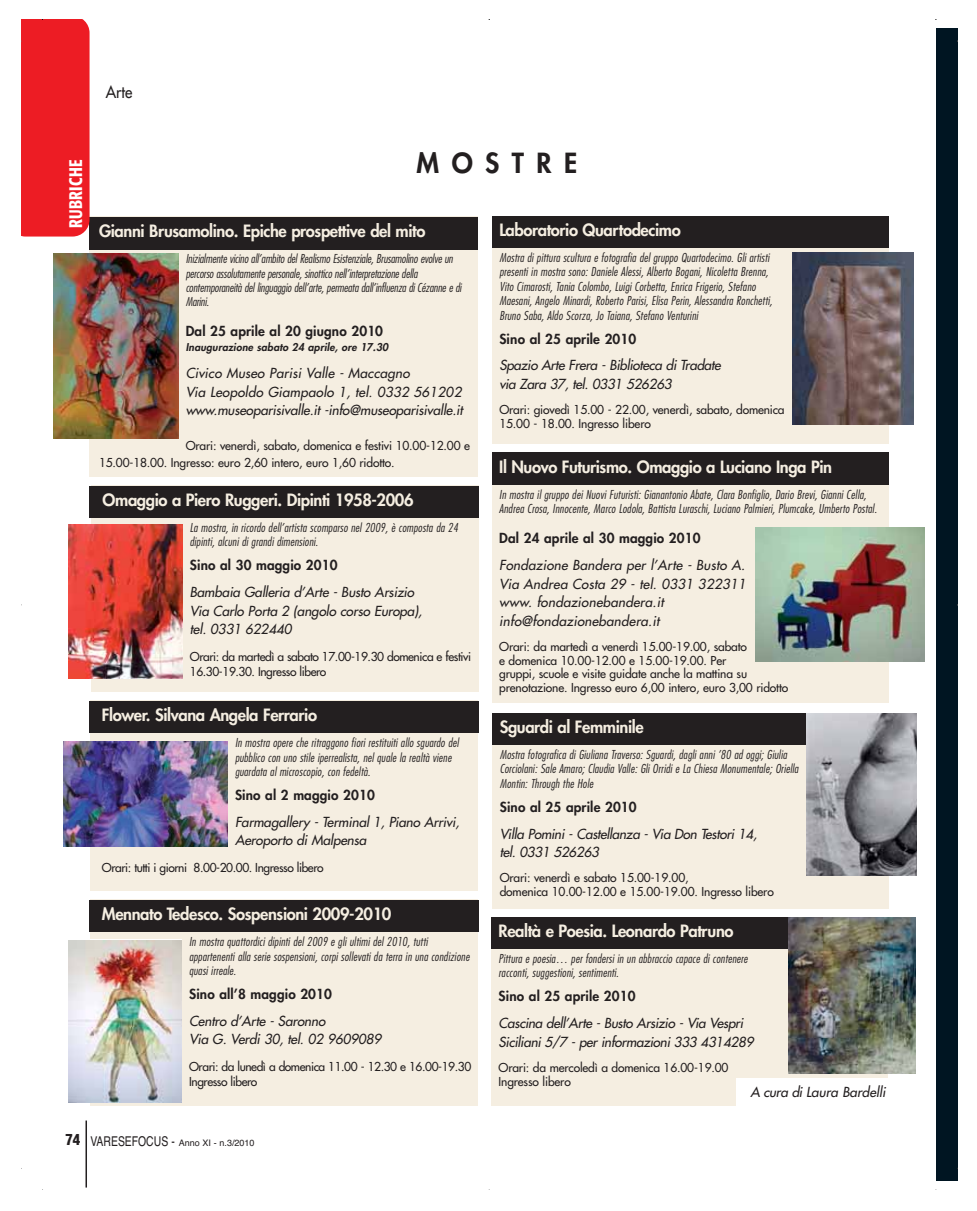
<style>
.page{position:relative;width:977px;height:1211px;background:#fff}
.page>*{position:absolute;margin:0;border:0;box-sizing:border-box;transform-origin:0 0}
.t1{font:800 27px "Futura";letter-spacing:.46em;color:#231f20}
.t2{font:500 condensed 18px "Formata";letter-spacing:.02em;color:#fff;scale:.9 1}
.t3{font:800 16.5px "Futura";letter-spacing:-.025em;color:#f5eee1}
.t4{font:16.5px "Futura";color:#231f20;scale:.9 1}
.t5{font:italic 13.5px/18.5px "Futura";letter-spacing:-.01em;color:#231f20}
.t6{font:800 13.5px "Futura";letter-spacing:.01em;color:#231f20}
.t7{font:italic 300 condensed 12px/14.4px "Futura";letter-spacing:.02em;color:#231f20}
.t8{font:12px/13.5px "Futura";letter-spacing:-.01em;color:#231f20}
.t9{font:12px/15px "Futura";letter-spacing:-.035em;color:#231f20}
.t10{font:italic 800 10.5px "Futura";color:#231f20}
.t11{font:9px "Helvetica";color:#231f20}
.s1{font-weight:900;font-stretch:condensed;font-size:15px}
.s2{font-size:13.5px}
</style>
<div class="page">
<div style="left:935px;top:28px;width:22px;height:1153px;background:#001522"></div>
<div style="left:89px;top:216px;width:388px;height:260px;background:#f5eee1"></div>
<div style="left:89px;top:217px;width:389px;height:32px;background:#231f20"></div>
<div style="left:492px;top:452px;width:396px;height:250px;background:#f5eee1"></div>
<div style="left:492px;top:452px;width:396px;height:33px;background:#231f20"></div>
<div style="left:91px;top:485px;width:388px;height:206px;background:#f5eee1"></div>
<div style="left:89px;top:485px;width:390px;height:32px;background:#231f20"></div>
<img style="left:69px;top:524px;width:113px;height:154px">
<div style="left:90px;top:899px;width:388px;height:206px;background:#f5eee1"></div>
<div style="left:89px;top:900px;width:389px;height:31px;background:#231f20"></div>
<img style="left:68px;top:940px;width:114px;height:163px">
<div style="left:90px;top:700px;width:388px;height:191px;background:#f5eee1"></div>
<div style="left:89px;top:701px;width:389px;height:31px;background:#231f20"></div>
<img style="left:64px;top:742px;width:163px;height:105px">
<div style="left:492px;top:217px;width:397px;height:227px;background:#f5eee1"></div>
<div style="left:492px;top:216px;width:396px;height:32px;background:#231f20"></div>
<img style="left:792px;top:253px;width:121px;height:171px">
<div style="left:492px;top:714px;width:397px;height:195px;background:#f5eee1"></div>
<div style="left:492px;top:713px;width:396px;height:31px;background:#231f20"></div>
<img style="left:806px;top:713px;width:110px;height:162px">
<div style="left:491px;top:918px;width:397px;height:187px;background:#f5eee1"></div>
<div style="left:491px;top:917px;width:396px;height:31px;background:#231f20"></div>
<img style="left:788px;top:917px;width:127px;height:156px">
<img style="left:53px;top:253px;width:125px;height:185px">
<img style="left:755px;top:528px;width:169px;height:133px">
<div style="left:736px;top:1078px;width:152px;height:28px;background:#fff"></div>
<hr style="left:85px;top:1120px;width:2px;height:67px;background:#231f20">
<div style="left:21px;top:20px;width:69px;height:216px;background:#ed1c24"></div>
<h3 class="t4" style="left:106px;top:84px;width:31px">Arte</h3>
<h2 class="t2" style="left:68px;top:228px;width:77px;rotate:-90deg">RUBRICHE</h2>
<h1 class="t1" style="left:416px;top:150px;width:162px">MOSTRE</h1>
<h3 class="t3" style="left:99px;top:223px;width:328px">Gianni Brusamolino. Epiche prospettive del mito</h3>
<p class="t7" style="left:186px;top:252px;width:279px">Inizialmente vicino all’ambito delRealismo Esistenziale,Brusamolino evolve un percorso assolutamente personale,sinottico nell’interpretazione della contemporaneità dellinguaggio dell’arte,permeata dall’influenza diCézanne e di Marini.</p>
<p class="t6" style="left:186px;top:325px;width:199px">Dal 25 aprile al 20 giugno 2010</p>
<p class="t10" style="left:186px;top:342px;width:206px">Inaugurazione sabato 24 aprile, ore 17.30</p>
<p class="t5" style="left:186px;top:365px;width:281px">Civico Museo Parisi Valle - Maccagno<br>Via Leopoldo Giampaolo 1, tel. 0332 561202 www.museoparisivalle.it -info@museoparisivalle.it</p>
<p class="t8" style="left:99px;top:438px;width:372px;line-height:16.4px;text-indent:87px">Orari: venerdì, sabato, domenica e festivi 10.00-12.00 e<br>15.00-18.00. Ingresso: euro 2,60 intero, euro 1,60 ridotto.</p>
<h3 class="t3" style="left:103px;top:492px;width:312px">Omaggio a Piero Ruggeri. Dipinti 1958-2006</h3>
<p class="t7" style="left:190px;top:521px;width:271px">La mostra, in ricordo dell’artista scomparso nel 2009, è composta da 24 dipinti, alcuni di grandi dimensioni.</p>
<p class="t6" style="left:190px;top:559px;width:149px">Sino al 30 maggio 2010</p>
<p class="t5" style="left:190px;top:584px;width:236px">Bambaia Galleria d’Arte - Busto Arsizio<br>Via Carlo Porta 2 (angolo corso Europa), tel. 0331 622440</p>
<p class="t9" style="left:190px;top:650px;width:283px">Orari: da martedì a sabato 17.00-19.30 domenica e festivi<br>16.30-19.30. Ingresso libero</p>
<h3 class="t3" style="left:102px;top:707px;width:217px">Flower. Silvana Angela Ferrario</h3>
<p class="t7" style="left:235px;top:736px;width:227px">In mostra opere che ritraggono fiori restituiti allo sguardo del pubblico con uno stile iperrealista, nel quale la realtà viene guardata al microscopio, con fedeltà.</p>
<p class="t6" style="left:235px;top:788px;width:141px">Sino al 2 maggio 2010</p>
<p class="t5" style="left:235px;top:813px;width:228px">Farmagallery - Terminal 1, Piano Arrivi,<br>Aeroporto di Malpensa</p>
<p class="t9" style="left:102px;top:861px;width:223px">Orari: tutti i giorni 8.00-20.00. Ingresso libero</p>
<h3 class="t3" style="left:102px;top:906px;width:291px">Mennato Tedesco. Sospensioni 2009-2010</h3>
<p class="t7" style="left:189px;top:935px;width:284px">In mostra quattordici dipinti del 2009 e gli ultimi del 2010, tutti appartenenti alla serie sospensioni, corpi sollevati da terra in una condizione quasi irreale.</p>
<p class="t6" style="left:189px;top:987px;width:144px">Sino all’8 maggio 2010</p>
<p class="t5" style="left:189px;top:1012px;width:196px">Centro d’Arte - Saronno<br>Via G. Verdi 30, tel. 02 9609089</p>
<p class="t9" style="left:189px;top:1060px;width:284px">Orari: da lunedì a domenica 11.00 - 12.30 e 16.00-19.30<br>Ingresso libero</p>
<h3 class="t3" style="left:499px;top:222px;width:183px">Laboratorio Quartodecimo</h3>
<p class="t7" style="left:499px;top:251px;width:276px">Mostra di pittura scultura e fotografia del gruppo Quartodecimo. Gli artisti presenti in mostra sono: Daniele Alessi, Alberto Bogani, Nicoletta Brenna, Vito Cimarosti, Tania Colombo, Luigi Corbetta, Enrica Frigerio, Stefano Maesani, Angelo Minardi, Roberto Parisi, Elisa Perin, Alessandra Ronchetti, Bruno Saba, Aldo Scorza, Jo Taiana, Stefano Venturini</p>
<p class="t6" style="left:499px;top:332px;width:138px">Sino al 25 aprile 2010</p>
<p class="t5" style="left:499px;top:357px;width:225px">Spazio Arte Frera - Biblioteca di Tradate via Zara 37, tel. 0331 526263</p>
<p class="t8" style="left:499px;top:404px;width:287px">Orari: giovedì 15.00 - 22.00, venerdì, sabato, domenica<br>15.00 - 18.00. Ingresso libero</p>
<h3 class="t3" style="left:499px;top:459px;width:334px">Il Nuovo Futurismo. Omaggio a Luciano Inga Pin</h3>
<p class="t7" style="left:499px;top:488px;width:381px">In mostra il gruppo dei Nuovi Futuristi: Gianantonio Abate, Clara Bonfiglio, Dario Brevi, Gianni Cella,<br>Andrea Crosa, Innocente, Marco Lodola, Battista Luraschi, Luciano Palmieri, Plumcake, Umberto Postal.</p>
<p class="t6" style="left:499px;top:532px;width:203px">Dal 24 aprile al 30 maggio 2010</p>
<p class="t5" style="left:499px;top:557px;width:250px">Fondazione Bandera per l’Arte - Busto A.<br>Via Andrea Costa 29 - tel. 0331 322311 www. fondazionebandera.it info@fondazionebandera.it</p>
<p class="t8" style="left:499px;top:640px;width:290px">Orari: da martedì a venerdì 15.00-19.00, sabato<br>e domenica 10.00-12.00 e 15.00-19.00. Per<br>gruppi, scuole e visite guidate anche la mattina su prenotazione. Ingresso euro 6,00 intero, euro 3,00 ridotto</p>
<h3 class="t3" style="left:499px;top:719px;width:145px">Sguardi al Femminile</h3>
<p class="t7" style="left:499px;top:748px;width:302px">Mostra fotografica di Giuliana Traverso: Sguardi, dagli anni ’80 ad oggi; Giulia<br>Corciolani: Sale Amaro; Claudia Valle: Gli Orridi e La Chiesa Monumentale; Oriella<br>Montin: Through the Hole</p>
<p class="t6" style="left:499px;top:800px;width:138px">Sino al 25 aprile 2010</p>
<p class="t5" style="left:499px;top:825px;width:261px">Villa Pomini - Castellanza - Via Don Testori 14, tel. 0331 526263</p>
<p class="t8" style="left:499px;top:872px;width:275px">Orari: venerdì e sabato 15.00-19.00,<br>domenica 10.00-12.00 e 15.00-19.00. Ingresso libero</p>
<h3 class="t3" style="left:498px;top:922px;width:236px">Realtà e Poesia. Leonardo Patruno</h3>
<p class="t7" style="left:498px;top:952px;width:252px">Pittura e poesia… per fondersi in un abbraccio capace di contenere racconti, suggestioni, sentimenti.</p>
<p class="t6" style="left:498px;top:989px;width:138px">Sino al 25 aprile 2010</p>
<p class="t5" style="left:498px;top:1014px;width:259px">Cascina dell’Arte - Busto Arsizio - Via Vespri<br>Siciliani 5/7 - per informazioni 333 4314289</p>
<p class="t8" style="left:498px;top:1061px;width:231px">Orari: da mercoledì a domenica 16.00-19.00<br>Ingresso libero</p>
<p class="t5" style="left:750px;top:1083px;width:139px">A cura di Laura Bardelli</p>
<p class="t11" style="left:65px;top:1139px;width:191px"><span class="s1">74</span> <span class="s2">VARESEFOCUS -</span> Anno XI - n.3/2010</p>
</div>
